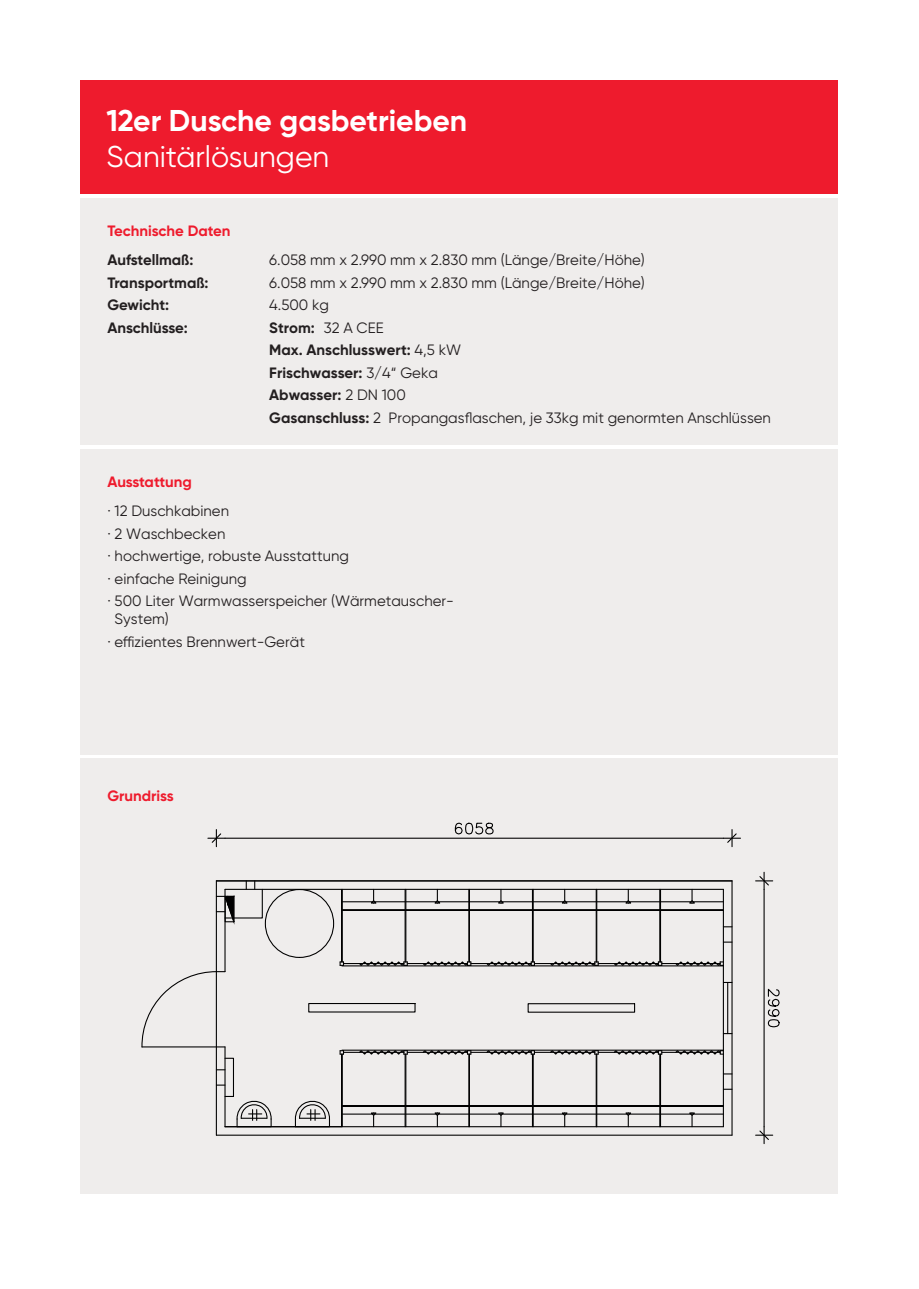
<style>
.page{position:relative;width:919px;height:1289px;background:#fff}
.page>*{position:absolute;margin:0;border:0;box-sizing:border-box;transform-origin:0 0}
.t1{font:700 30px "Gilroy";color:#fff}
.t2{font:30px "Gilroy";color:#fff}
.t3{font:15px/22.5px "Gilroy";color:#231f20}
.t4{font:700 15px/22.5px "Gilroy";color:#231f20}
.t5{font:700 15px "Gilroy";color:#ee1b2d}
.s1{font-weight:700}
</style>
<div class="page">
<div style="left:81px;top:81px;width:757px;height:113px;background:#ee1b2d"></div>
<div style="left:81px;top:198px;width:757px;height:246px;background:#efedec"></div>
<div style="left:81px;top:449px;width:757px;height:305px;background:#efedec"></div>
<div style="left:80px;top:758px;width:757px;height:435px;background:#efedec"></div>
<hr style="left:225px;top:888px;width:498px;height:1px;background:#000">
<hr style="left:216px;top:1134px;width:516px;height:1px;background:#000">
<hr style="left:216px;top:880px;width:516px;height:1px;background:#000">
<hr style="left:225px;top:1126px;width:498px;height:1px;background:#000">
<hr style="left:216px;top:880px;width:1px;height:255px;background:#000">
<hr style="left:224px;top:889px;width:1px;height:82px;background:#000">
<hr style="left:224px;top:1046px;width:1px;height:80px;background:#000">
<hr style="left:731px;top:880px;width:1px;height:255px;background:#000">
<hr style="left:722px;top:889px;width:1px;height:237px;background:#000">
<svg style="left:723px;top:981px;width:9px;height:2px"></svg>
<hr style="left:727px;top:982px;width:1px;height:51px;background:#000">
<svg style="left:141px;top:970px;width:84px;height:78px"></svg>
<div style="left:224px;top:1057px;width:10px;height:39px;border:1px solid #000"></div>
<hr style="left:659px;top:889px;width:1px;height:72px;background:#000">
<hr style="left:660px;top:889px;width:1px;height:72px;background:#000">
<hr style="left:342px;top:965px;width:381px;height:1px;background:#000">
<hr style="left:660px;top:901px;width:63px;height:1px;background:#000">
<svg style="left:687px;top:888px;width:10px;height:16px"></svg>
<hr style="left:660px;top:909px;width:63px;height:1px;background:#000">
<hr style="left:661px;top:963px;width:59px;height:1px;background:#000">
<hr style="left:595px;top:889px;width:1px;height:72px;background:#000">
<hr style="left:596px;top:889px;width:1px;height:72px;background:#000">
<hr style="left:596px;top:901px;width:63px;height:1px;background:#000">
<svg style="left:623px;top:888px;width:10px;height:16px"></svg>
<hr style="left:596px;top:909px;width:63px;height:1px;background:#000">
<hr style="left:598px;top:963px;width:60px;height:1px;background:#000">
<hr style="left:532px;top:889px;width:1px;height:72px;background:#000">
<hr style="left:533px;top:901px;width:63px;height:1px;background:#000">
<svg style="left:559px;top:888px;width:10px;height:16px"></svg>
<hr style="left:533px;top:909px;width:63px;height:1px;background:#000">
<hr style="left:534px;top:963px;width:60px;height:1px;background:#000">
<hr style="left:468px;top:889px;width:1px;height:72px;background:#000">
<hr style="left:469px;top:889px;width:1px;height:72px;background:#000">
<hr style="left:469px;top:901px;width:63px;height:1px;background:#000">
<svg style="left:496px;top:888px;width:10px;height:16px"></svg>
<hr style="left:469px;top:909px;width:63px;height:1px;background:#000">
<hr style="left:471px;top:963px;width:60px;height:1px;background:#000">
<hr style="left:404px;top:889px;width:1px;height:72px;background:#000">
<hr style="left:405px;top:889px;width:1px;height:72px;background:#000">
<hr style="left:406px;top:901px;width:63px;height:1px;background:#000">
<svg style="left:432px;top:888px;width:10px;height:16px"></svg>
<hr style="left:406px;top:909px;width:63px;height:1px;background:#000">
<hr style="left:407px;top:963px;width:60px;height:1px;background:#000">
<hr style="left:341px;top:889px;width:1px;height:72px;background:#000">
<hr style="left:342px;top:889px;width:1px;height:72px;background:#000">
<svg style="left:339px;top:961px;width:5px;height:4px"></svg>
<hr style="left:342px;top:901px;width:63px;height:1px;background:#000">
<svg style="left:369px;top:888px;width:9px;height:16px"></svg>
<hr style="left:342px;top:909px;width:63px;height:1px;background:#000">
<hr style="left:343px;top:963px;width:61px;height:1px;background:#000">
<hr style="left:659px;top:1054px;width:1px;height:72px;background:#000">
<hr style="left:660px;top:1054px;width:1px;height:72px;background:#000">
<hr style="left:342px;top:1049px;width:381px;height:1px;background:#000">
<hr style="left:660px;top:1113px;width:63px;height:1px;background:#000">
<svg style="left:687px;top:1112px;width:10px;height:15px"></svg>
<hr style="left:660px;top:1105px;width:63px;height:1px;background:#000">
<hr style="left:661px;top:1051px;width:59px;height:1px;background:#000">
<hr style="left:595px;top:1054px;width:1px;height:72px;background:#000">
<hr style="left:596px;top:1054px;width:1px;height:72px;background:#000">
<hr style="left:596px;top:1113px;width:63px;height:1px;background:#000">
<svg style="left:623px;top:1112px;width:10px;height:15px"></svg>
<hr style="left:596px;top:1105px;width:63px;height:1px;background:#000">
<hr style="left:598px;top:1051px;width:60px;height:1px;background:#000">
<hr style="left:532px;top:1054px;width:1px;height:72px;background:#000">
<hr style="left:533px;top:1113px;width:63px;height:1px;background:#000">
<svg style="left:559px;top:1112px;width:10px;height:15px"></svg>
<hr style="left:533px;top:1105px;width:63px;height:1px;background:#000">
<hr style="left:534px;top:1051px;width:60px;height:1px;background:#000">
<hr style="left:468px;top:1054px;width:1px;height:72px;background:#000">
<hr style="left:469px;top:1054px;width:1px;height:72px;background:#000">
<hr style="left:469px;top:1113px;width:63px;height:1px;background:#000">
<svg style="left:496px;top:1112px;width:10px;height:15px"></svg>
<hr style="left:469px;top:1105px;width:63px;height:1px;background:#000">
<hr style="left:471px;top:1051px;width:60px;height:1px;background:#000">
<hr style="left:404px;top:1054px;width:1px;height:72px;background:#000">
<hr style="left:405px;top:1054px;width:1px;height:72px;background:#000">
<hr style="left:406px;top:1113px;width:63px;height:1px;background:#000">
<svg style="left:432px;top:1112px;width:10px;height:15px"></svg>
<hr style="left:406px;top:1105px;width:63px;height:1px;background:#000">
<hr style="left:407px;top:1051px;width:60px;height:1px;background:#000">
<hr style="left:341px;top:1054px;width:1px;height:72px;background:#000">
<hr style="left:342px;top:1054px;width:1px;height:72px;background:#000">
<svg style="left:339px;top:1050px;width:5px;height:4px"></svg>
<hr style="left:342px;top:1113px;width:63px;height:1px;background:#000">
<svg style="left:369px;top:1112px;width:9px;height:15px"></svg>
<hr style="left:342px;top:1105px;width:63px;height:1px;background:#000">
<hr style="left:343px;top:1051px;width:61px;height:1px;background:#000">
<div style="left:265px;top:889px;width:69px;height:68px;border:1px solid #000;border-radius:50%"></div>
<svg style="left:236px;top:1100px;width:36px;height:26px"></svg>
<svg style="left:294px;top:1100px;width:36px;height:26px"></svg>
<svg style="left:358px;top:1049px;width:50px;height:6px"></svg>
<svg style="left:421px;top:1049px;width:50px;height:6px"></svg>
<svg style="left:485px;top:1049px;width:50px;height:6px"></svg>
<svg style="left:549px;top:1049px;width:49px;height:6px"></svg>
<svg style="left:612px;top:1049px;width:50px;height:6px"></svg>
<svg style="left:674px;top:1049px;width:49px;height:6px"></svg>
<svg style="left:358px;top:960px;width:50px;height:6px"></svg>
<svg style="left:421px;top:960px;width:50px;height:6px"></svg>
<svg style="left:485px;top:960px;width:50px;height:6px"></svg>
<svg style="left:549px;top:960px;width:49px;height:6px"></svg>
<svg style="left:612px;top:960px;width:50px;height:6px"></svg>
<svg style="left:674px;top:960px;width:49px;height:6px"></svg>
<div style="left:308px;top:1002px;width:107px;height:10px;border:1px solid #000"></div>
<div style="left:527px;top:1003px;width:108px;height:9px;border:1px solid #000"></div>
<svg style="left:216px;top:880px;width:47px;height:43px"></svg>
<hr style="left:763px;top:889px;width:1px;height:237px;background:#000">
<svg style="left:755px;top:872px;width:17px;height:17px"></svg>
<svg style="left:755px;top:1126px;width:17px;height:17px"></svg>
<svg style="left:767px;top:988px;width:13px;height:39px"></svg>
<hr style="left:225px;top:837px;width:498px;height:1px;background:#000">
<svg style="left:723px;top:829px;width:17px;height:17px"></svg>
<svg style="left:208px;top:829px;width:17px;height:17px"></svg>
<svg style="left:454px;top:822px;width:40px;height:13px"></svg>
<h1 class="t1" style="left:106px;top:102px;width:362px">12er Dusche gasbetrieben</h1>
<h1 class="t2" style="left:106px;top:138px;width:224px">Sanitärlösungen</h1>
<p class="t5" style="left:107px;top:222px;width:125px">Technische Daten</p>
<p class="t4" style="left:107px;top:249px;width:103px">Aufstellmaß:<br>Transportmaß:<br>Gewicht:<br>Anschlüsse:</p>
<p class="t3" style="left:269px;top:249px;width:503px">6.058 mm x 2.990 mm x 2.830 mm (Länge/Breite/Höhe)<br>6.058 mm x 2.990 mm x 2.830 mm (Länge/Breite/Höhe)<br>4.500 kg<br><span class="s1">Strom:</span> 32 A CEE<br><span class="s1">Max. Anschlusswert:</span> 4,5 kW<br><span class="s1">Frischwasser:</span> 3/4“ Geka<br><span class="s1">Abwasser:</span> 2 DN 100<br><span class="s1">Gasanschluss:</span> 2 Propangasflaschen, je 33kg mit genormten Anschlüssen</p>
<p class="t5" style="left:107px;top:472px;width:86px">Ausstattung</p>
<p class="t3" style="left:107px;top:499px;width:348px">· 12 Duschkabinen<br>· 2 Waschbecken<br>· hochwertige, robuste Ausstattung<br>· einfache Reinigung<br>· 500 Liter Warmwasserspeicher (Wärmetauscher-</p>
<p class="t3" style="left:107px;top:607px;width:199px;text-indent:7px">System)<br>· e ffi zientes Brennwert-Gerät</p>
<p class="t5" style="left:107px;top:785px;width:68px">Grundriss</p>
</div>
